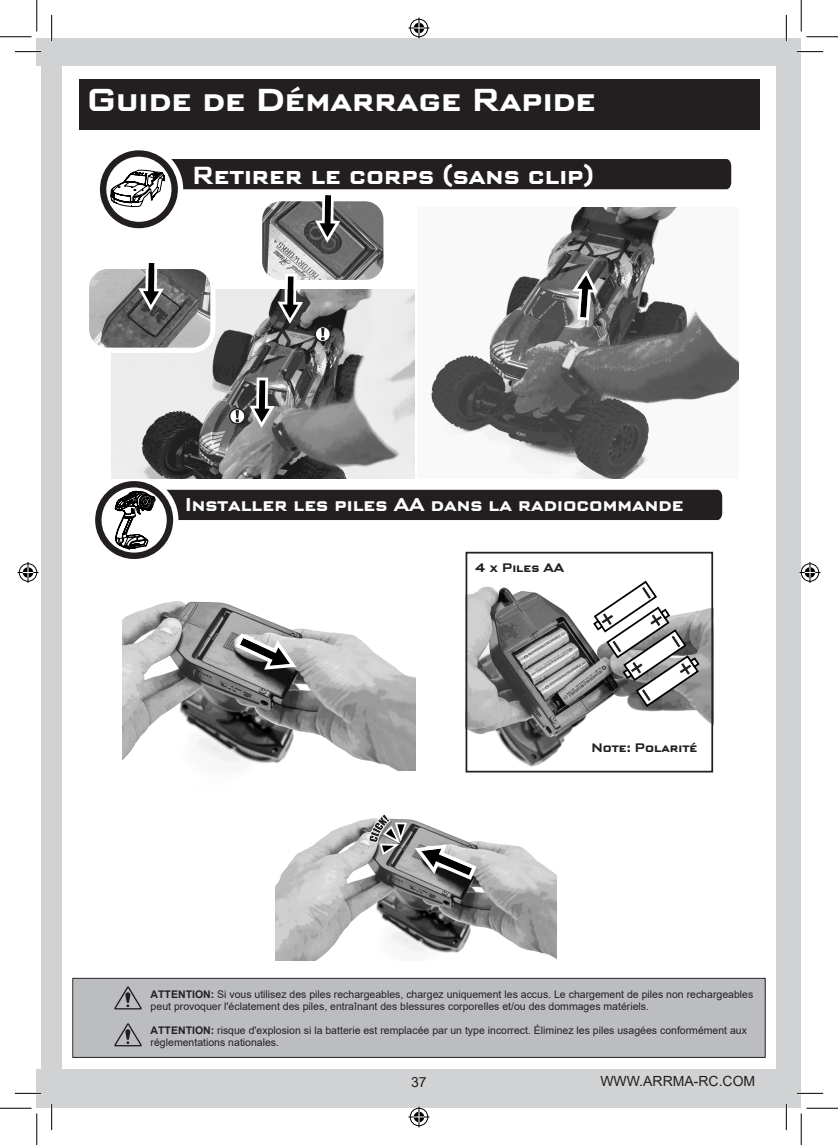
<style>
.page{position:relative;width:838px;height:1145px;background:#fff}
.page>*{position:absolute;margin:0;border:0;box-sizing:border-box;transform-origin:0 0}
.t1{font:700 31.5px "Bank Gothic";color:#fff}
.t2{font:700 24.5px "Bank Gothic";color:#fff}
.t3{font:700 18.38px "Bank Gothic";color:#fff}
.t4{font:14px "Arial";color:#231f20}
.t5{font:700 12.25px "Bank Gothic";color:#231f20}
.t6{font:10.5px/12.1px "Arial";color:#231f20}
.s1{font-weight:700}
</style>
<div class="page">
<div style="left:37px;top:38px;width:763px;height:1069px;background:#d1d2d4"></div>
<div style="left:62px;top:67px;width:713px;height:1002px;background:#fff"></div>
<hr style="left:37px;top:67px;width:4px;height:1002px;background:#fff">
<div style="left:79px;top:79px;width:680px;height:51px;background:#231f20"></div>
<img style="left:468px;top:586px;width:242px;height:181px">
<img style="left:122px;top:601px;width:293px;height:170px">
<img style="left:275px;top:819px;width:281px;height:142px">
<svg style="left:368px;top:814px;width:39px;height:41px"></svg>
<svg style="left:235px;top:633px;width:61px;height:37px"></svg>
<svg style="left:219px;top:608px;width:2px;height:38px"></svg>
<svg style="left:311px;top:657px;width:3px;height:41px"></svg>
<svg style="left:415px;top:844px;width:61px;height:36px"></svg>
<svg style="left:491px;top:865px;width:4px;height:43px"></svg>
<div style="left:465px;top:552px;width:248px;height:221px;border:2px solid #231f20"></div>
<svg style="left:592px;top:580px;width:108px;height:128px"></svg>
<svg style="left:95px;top:460px;width:627px;height:99px"></svg>
<div style="left:73px;top:979px;width:692px;height:79px;background:#bcbdc0"></div>
<div style="left:72px;top:978px;width:693px;height:80px;border:1px solid #231f20"></div>
<svg style="left:114px;top:986px;width:28px;height:24px"></svg>
<svg style="left:114px;top:1023px;width:28px;height:23px"></svg>
<img style="left:111px;top:289px;width:303px;height:189px">
<img style="left:417px;top:243px;width:321px;height:235px">
<svg style="left:572px;top:270px;width:25px;height:50px"></svg>
<img style="left:90px;top:270px;width:123px;height:80px">
<div style="left:84px;top:264px;width:131px;height:89px;border:5px solid #fff;border-radius:21px"></div>
<svg style="left:314px;top:326px;width:17px;height:16px"></svg>
<svg style="left:229px;top:377px;width:45px;height:51px;background:#727272"></svg>
<img style="left:263px;top:243px;width:119px;height:36px">
<div style="left:257px;top:196px;width:131px;height:89px;border:5px solid #fff;border-radius:21px"></div>
<svg style="left:138px;top:263px;width:26px;height:48px"></svg>
<svg style="left:99px;top:150px;width:632px;height:93px"></svg>
<svg style="left:277px;top:274px;width:26px;height:50px"></svg>
<hr style="left:15px;top:51px;width:26px;height:2px;background:#fff">
<hr style="left:796px;top:51px;width:27px;height:2px;background:#fff">
<hr style="left:15px;top:1092px;width:26px;height:2px;background:#fff">
<hr style="left:796px;top:1092px;width:27px;height:2px;background:#fff">
<hr style="left:51px;top:15px;width:2px;height:26px;background:#fff">
<hr style="left:51px;top:1104px;width:2px;height:26px;background:#fff">
<hr style="left:785px;top:15px;width:2px;height:26px;background:#fff">
<hr style="left:785px;top:1104px;width:2px;height:26px;background:#fff">
<svg style="left:15px;top:51px;width:26px;height:1px"></svg>
<svg style="left:796px;top:51px;width:27px;height:1px"></svg>
<svg style="left:15px;top:1093px;width:26px;height:1px"></svg>
<svg style="left:796px;top:1093px;width:27px;height:1px"></svg>
<svg style="left:51px;top:15px;width:1px;height:26px"></svg>
<svg style="left:51px;top:1104px;width:1px;height:26px"></svg>
<svg style="left:786px;top:15px;width:1px;height:26px"></svg>
<svg style="left:786px;top:1104px;width:1px;height:26px"></svg>
<hr style="left:0;top:36px;width:32px;height:1px;background:#000">
<hr style="left:806px;top:36px;width:31px;height:1px;background:#000">
<hr style="left:0;top:1108px;width:32px;height:1px;background:#000">
<hr style="left:806px;top:1108px;width:31px;height:1px;background:#000">
<hr style="left:36px;top:0;width:1px;height:31px;background:#000">
<hr style="left:36px;top:1113px;width:1px;height:32px;background:#000">
<hr style="left:800px;top:0;width:1px;height:31px;background:#000">
<hr style="left:800px;top:1113px;width:1px;height:32px;background:#000">
<svg style="left:408px;top:18px;width:21px;height:21px"></svg>
<svg style="left:408px;top:1106px;width:21px;height:21px"></svg>
<svg style="left:18px;top:562px;width:21px;height:21px"></svg>
<svg style="left:799px;top:562px;width:21px;height:21px"></svg>
<p class="t1" style="left:87px;top:81px;width:510px">Guide de Démarrage Rapide</p>
<p class="t2" style="left:192px;top:160px;width:403px">Retirer le corps (sans clip)</p>
<p class="t3" style="left:185px;top:494px;width:500px">Installer les piles AA dans la radiocommande</p>
<p class="t5" style="left:475px;top:561px;width:91px">4 x Piles AA</p>
<p class="t5" style="left:591px;top:740px;width:108px">Note: Polarité</p>
<p class="t6" style="left:151px;top:988px;width:604px"><span class="s1">ATTENTION:</span> Si vous utilisez des piles rechargeables, chargez uniquement les accus. Le chargement de piles non rechargeables peut provoquer l'éclatement des piles, entraînant des blessures corporelles et/ou des dommages matériels.</p>
<p class="t6" style="left:151px;top:1024px;width:598px"><span class="s1">ATTENTION:</span> risque d'explosion si la batterie est remplacée par un type incorrect. Éliminez les piles usagées conformément aux réglementations nationales.</p>
<h3 class="t4" style="left:411px;top:1072px;width:17px">37</h3>
<h3 class="t4" style="left:600px;top:1071px;width:156px">WWW.ARRMA-RC.COM</h3>
</div>
